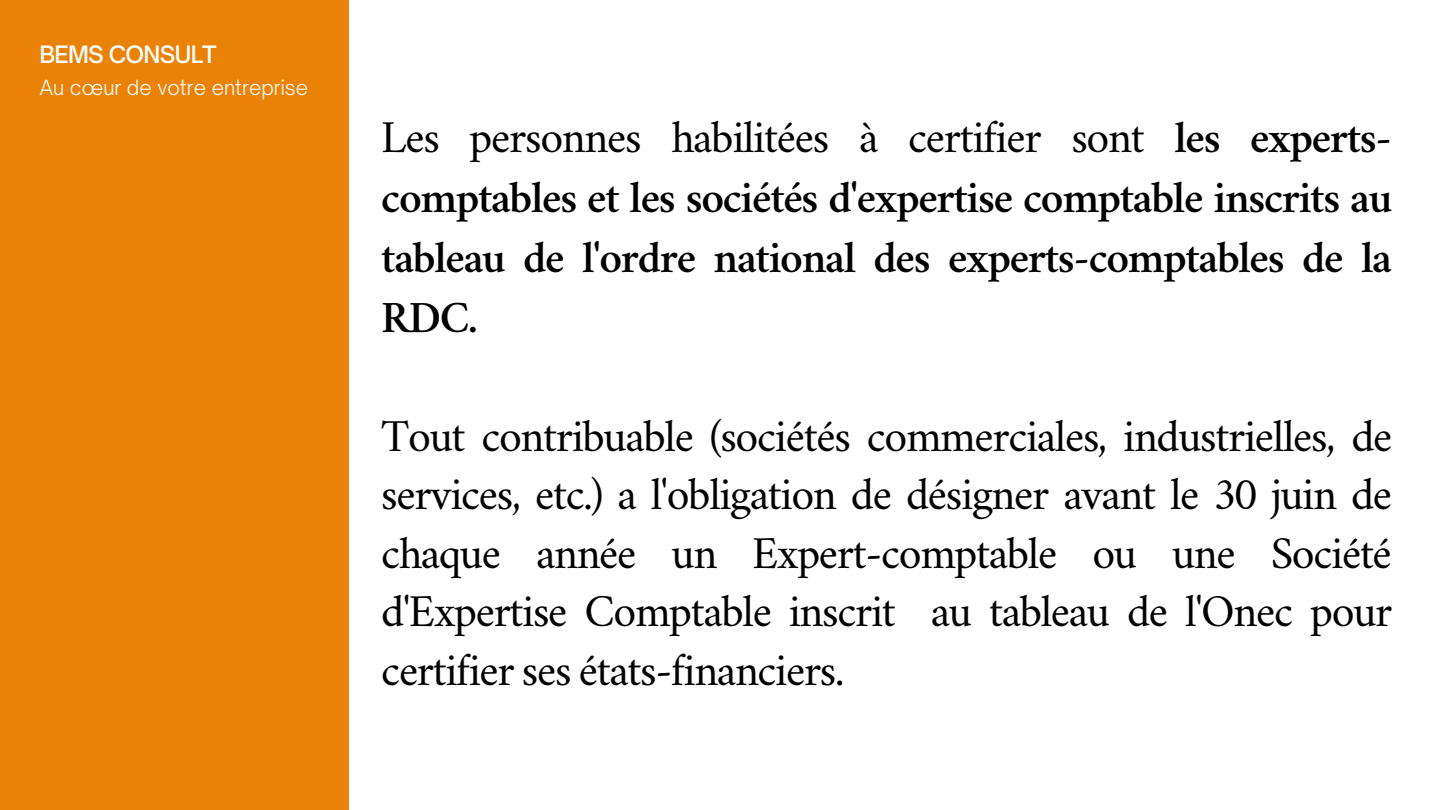
<style>
.page{position:relative;width:1440px;height:810px;background:#fff}
.page>*{position:absolute;margin:0;border:0;box-sizing:border-box;transform-origin:0 0}
.t1{font:45px/58.5px "Crimson";letter-spacing:-.03em;color:#000;text-align:justify}
.t2{font:600 45px/60px "Crimson";letter-spacing:-.03em;color:#000;text-align:justify}
.t3{font:500 22.9px "Open Sauce One";letter-spacing:-.03em;color:#fff}
.t4{font:300 20px "Open Sauce One";color:#fff}
.s1{font-weight:400}
</style>
<div class="page">
<div style="left:0;top:0;width:349px;height:810px;background:#eb8208"></div>
<p class="t3" style="left:39px;top:41px;width:179px">BEMS CONSULT</p>
<p class="t4" style="left:39px;top:75px;width:270px">Au cœur de votre entreprise</p>
<p class="t2" style="left:381px;top:113px;width:1013px"><span class="s1">Les personnes habilitées à certifier sont</span> les experts&shy;comptables et les sociétés d'expertise comptable inscrits au tableau de l'ordre national des experts-comptables de la RDC.</p>
<p class="t1" style="left:381px;top:411px;width:1013px">Tout contribuable (sociétés commerciales, industrielles, de services, etc.) a l'obligation de désigner avant le 30 juin de chaque année un Expert-comptable ou une Société d'Expertise Comptable inscrit au tableau de l'Onec pour certifier ses états-financiers.</p>
</div>
